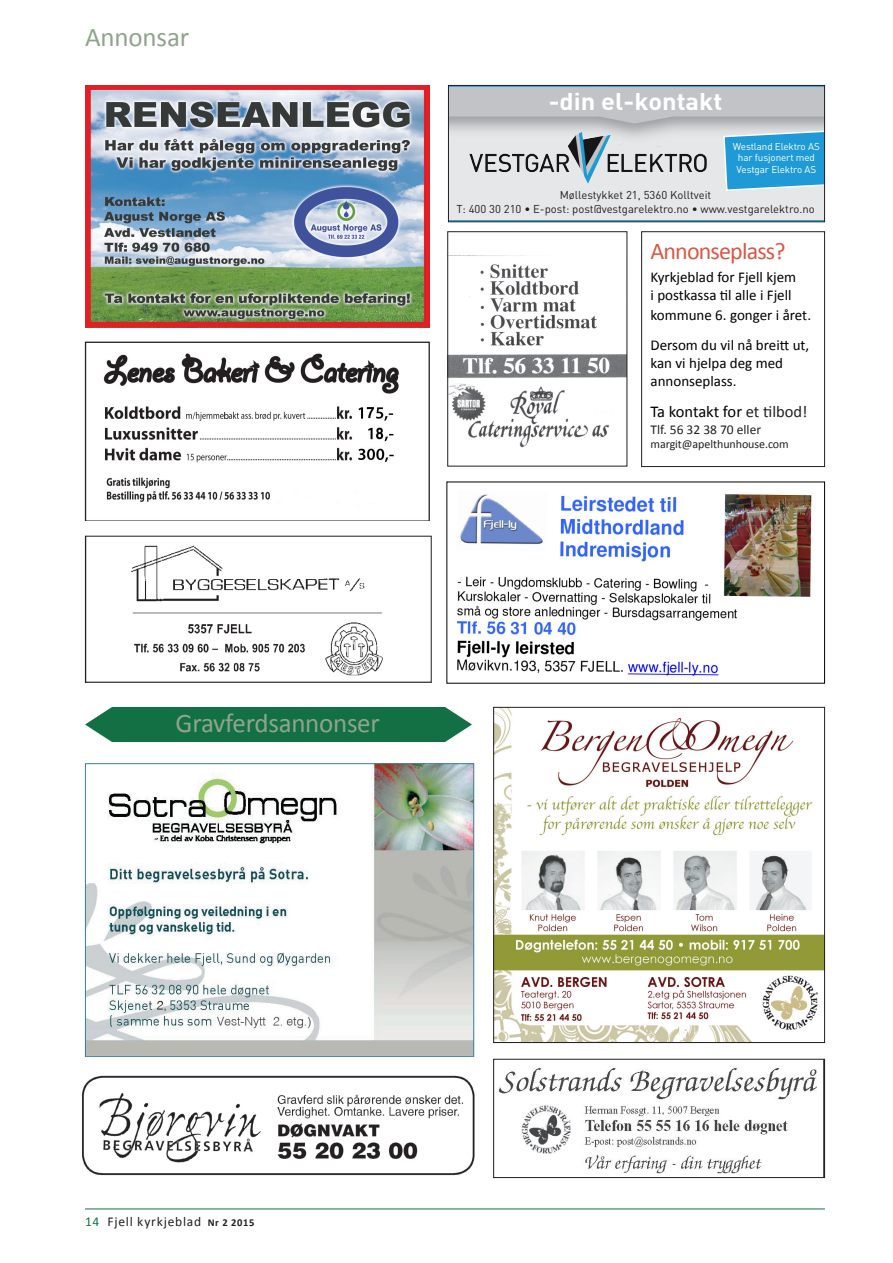
<style>
.page{position:relative;width:893px;height:1263px;background:#fff}
.page>*{position:absolute;margin:0;border:0;box-sizing:border-box;transform-origin:0 0}
.Temalinje-venstresid{font:27px "Calibri";letter-spacing:-.01em;color:#8fa58b}
.B-tittel{font:24px "Calibri";letter-spacing:-.035em;color:#d95842}
.t1{font:700 23.85px "DIN";color:#fff;scale:1.06 1}
.t2{font:16.5px "Calibri";letter-spacing:-.005em;color:#000}
.t3{font:15px/18px "Calibri";color:#000}
.t4{font:13.5px "Calibri";letter-spacing:.055em;color:#231f20}
.t5{font:13.5px "Calibri";color:#231f20}
.t6{font:12px "Calibri";letter-spacing:-.005em;color:#231f20}
.t7{font:11.25px/13.5px "DIN";color:#231f20;text-align:center}
.t8{font:9.9px/11.2px "DIN";letter-spacing:-.01em;color:#fff;text-align:center}
.s1{color:#231f20}
.s2{color:#137044}
.s3{font-weight:700;font-size:10.5px}
</style>
<div class="page">
<img style="left:457px;top:494px;width:355px;height:182px">
<div style="left:641px;top:231px;width:184px;height:236px;border:1px solid #231f20"></div>
<img style="left:84px;top:341px;width:346px;height:180px">
<img style="left:449px;top:264px;width:176px;height:184px">
<div style="left:447px;top:231px;width:180px;height:235px;border:1px solid #231f20"></div>
<img style="left:131px;top:545px;width:252px;height:131px">
<div style="left:85px;top:536px;width:347px;height:146px;border:1px solid #231f20"></div>
<img style="left:82px;top:1075px;width:393px;height:101px">
<img style="left:498px;top:1068px;width:319px;height:106px">
<div style="left:493px;top:1059px;width:332px;height:119px;border:1px solid #231f20"></div>
<img style="left:87px;top:765px;width:385px;height:290px">
<div style="left:85px;top:763px;width:389px;height:294px;border:1px solid #387ca0"></div>
<img style="left:495px;top:709px;width:328px;height:332px">
<div style="left:493px;top:707px;width:332px;height:336px;border:1px solid #231f20"></div>
<svg style="left:85px;top:707px;width:387px;height:35px;background:#237951"></svg>
<div style="left:450px;top:192px;width:373px;height:28px;background:#e6e7e9"></div>
<svg style="left:450px;top:87px;width:373px;height:105px;background:#b1c3cd"></svg>
<div style="left:448px;top:85px;width:377px;height:137px;border:1px solid #231f20"></div>
<hr style="left:85px;top:1208px;width:740px;height:1px;background:#137044">
<img style="left:85px;top:85px;width:344px;height:242px">
<p class="Temalinje-venstresid" style="left:85px;top:20px;width:106px">Annonsar</p>
<p class="t1" style="left:549px;top:85px;width:165px">-din el-kontakt</p>
<p class="t8" style="left:733px;top:141px;width:88px">Westland Elektro AS har fusjonert med<br>Vestgar Elektro AS</p>
<p class="t7" style="left:456px;top:188px;width:360px">Møllestykket 21, 5360 Kolltveit<br>T: 400 30 210 • E-post: post@vestgarelektro.no • www.vestgarelektro.no</p>
<p class="B-tittel" style="left:650px;top:236px;width:137px">Annonseplass?</p>
<p class="t3" style="left:650px;top:268px;width:147px">Kyrkjeblad for Fjell kjem i postkassa til alle i Fjell</p>
<p class="t3" style="left:650px;top:306px;width:162px">kommune 6. gonger i året.</p>
<p class="t3" style="left:650px;top:336px;width:160px">Dersom du vil nå breitt ut,</p>
<p class="t3" style="left:650px;top:354px;width:134px">kan vi hjelpa deg med annonseplass.</p>
<p class="t2" style="left:650px;top:402px;width:159px">Ta kontakt for <span class="s1">et tilbod!</span></p>
<p class="t5" style="left:650px;top:421px;width:112px">Tlf. 56 32 38 70 eller</p>
<p class="t6" style="left:650px;top:436px;width:140px">margit@apelthunhouse.com</p>
<p class="Temalinje-venstresid" style="left:176px;top:706px;width:206px">Gravferdsannonser</p>
<p class="t4" style="left:85px;top:1213px;width:171px"><span class="s2">14</span> Fjell kyrkjeblad <span class="s3">Nr 2 2015</span></p>
</div>
